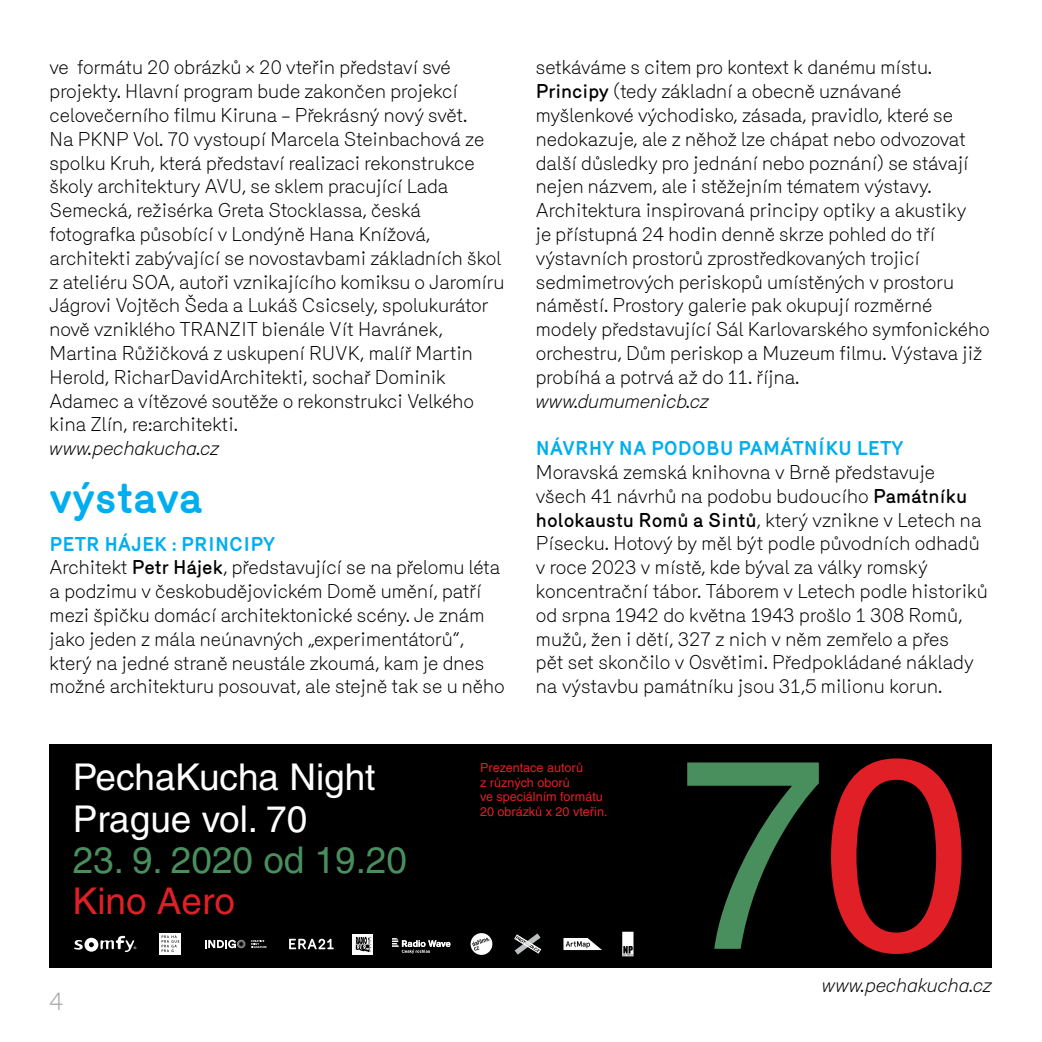
<style>
.page{position:relative;width:1042px;height:1042px;background:#fff}
.page>*{position:absolute;margin:0;border:0;box-sizing:border-box;transform-origin:0 0}
.t1{font:700 43.75px "Mercury";color:#00aeef}
.t2{font:36.93px/41.3px "Helvetica CE";color:#fff}
.t3{font:36.93px "Helvetica CE";color:#498f5e}
.t4{font:36.93px "Helvetica CE";color:#e11f26}
.t5{font:300 24.5px "Mercury";color:#a7a9ac}
.t6{font:300 19.25px/23.8px "Mercury";color:#000}
.t7{font:italic 300 19.25px "Mercury";color:#000}
.t8{font:700 19.25px "Mercury";color:#00aeef}
.t9{font:12.6px/14.7px "Helvetica CE";color:#e11f26}
.s1{font-weight:700;color:#00aeef}
.s2{font-weight:500}
</style>
<div class="page">
<div style="left:50px;top:744px;width:942px;height:223px;background:#000"></div>
<svg style="left:687px;top:762px;width:132px;height:187px"></svg>
<svg style="left:831px;top:758px;width:130px;height:196px"></svg>
<svg style="left:289px;top:939px;width:45px;height:10px"></svg>
<svg style="left:160px;top:933px;width:10px;height:21px"></svg>
<div style="left:170px;top:933px;width:11px;height:21px;background:#fff"></div>
<svg style="left:162px;top:935px;width:17px;height:17px"></svg>
<svg style="left:251px;top:940px;width:15px;height:8px"></svg>
<svg style="left:205px;top:940px;width:40px;height:8px"></svg>
<svg style="left:74px;top:936px;width:62px;height:16px"></svg>
<svg style="left:514px;top:933px;width:27px;height:21px"></svg>
<svg style="left:470px;top:933px;width:22px;height:22px"></svg>
<svg style="left:472px;top:937px;width:18px;height:14px"></svg>
<svg style="left:392px;top:938px;width:58px;height:15px"></svg>
<svg style="left:353px;top:934px;width:20px;height:20px"></svg>
<svg style="left:356px;top:936px;width:15px;height:16px"></svg>
<svg style="left:563px;top:938px;width:39px;height:12px"></svg>
<svg style="left:622px;top:931px;width:11px;height:25px"></svg>
<p class="t6" style="left:50px;top:56px;width:456px">ve formátu 20 obrázků × 20 vteřin představí své projekty. Hlavní program bude zakončen projekcí celovečerního filmu Kiruna – Překrásný nový svět.<br>Na PKNP Vol. 70 vystoupí Marcela Steinbachová ze spolku Kruh, která představí realizaci rekonstrukce školy architektury AVU, se sklem pracující Lada Semecká, režisérka Greta Stocklassa, česká fotografka působící v Londýně Hana Knížová, architekti zabývající se novostavbami základních škol z ateliéru SOA, autoři vznikajícího komiksu o Jaromíru Jágrovi Vojtěch Šeda a Lukáš Csicsely, spolukurátor nově vzniklého TRANZIT bienále Vít Havránek, Martina Růžičková z uskupení RUVK, malíř Martin Herold, RicharDavidArchitekti, sochař Dominik Adamec a vítězové soutěže o rekonstrukci Velkého kina Zlín, re:architekti.</p>
<p class="t7" style="left:50px;top:437px;width:172px">www.pechakucha.cz</p>
<h1 class="t1" style="left:50px;top:472px;width:155px">VÝSTAVA</h1>
<p class="t6" style="left:50px;top:532px;width:457px"><span class="s1">PETR HÁJEK : PRINCIPY<br></span>Architekt <span class="s2">Petr Hájek</span>, představující se na přelomu léta a podzimu v českobudějovickém Domě umění, patří mezi špičku domácí architektonické scény. Je znám jako jeden z mála neúnavných „experimentátorů“, který na jedné straně neustále zkoumá, kam je dnes možné architekturu posouvat, ale stejně tak se u něho</p>
<p class="t6" style="left:536px;top:56px;width:455px">setkáváme s citem pro kontext k danému místu.<br><span class="s2">Principy</span> (tedy základní a obecně uznávané myšlenkové východisko, zásada, pravidlo, které se nedokazuje, ale z něhož lze chápat nebo odvozovat další důsledky pro jednání nebo poznání) se stávají nejen názvem, ale i stěžejním tématem výstavy.<br>Architektura inspirovaná principy optiky a akustiky<br>je přístupná 24 hodin denně skrze pohled do tří výstavních prostorů zprostředkovaných trojicí sedmimetrových periskopů umístěných v prostoru náměstí. Prostory galerie pak okupují rozměrné modely představující Sál Karlovarského symfonického orchestru, Dům periskop a Muzeum filmu. Výstava již probíhá a potrvá až do 11. října.</p>
<p class="t7" style="left:536px;top:390px;width:175px">www.dumumenicb.cz</p>
<p class="t8" style="left:536px;top:437px;width:369px">NÁVRHY NA PODOB U PAMÁTNÍKU LETY</p>
<p class="t6" style="left:536px;top:460px;width:453px">Moravská zemská knihovna v Brně představuje všech 41 návrhů na podobu budoucího <span class="s2">Památníku holokaustu Romů a Sintů</span>, který vznikne v Letech na Písecku. Hotový by měl být podle původních odhadů v roce 2023 v místě, kde býval za války romský koncentrační tábor. Táborem v Letech podle historiků od srpna 1942 do května 1943 prošlo 1 308 Romů, mužů, žen i dětí, 327 z nich v něm zemřelo a přes<br>pět set skončilo v Osvětimi. Předpokládané náklady na výstavbu památníku jsou 31,5 milionu korun.</p>
<h2 class="t2" style="left:73px;top:756px;width:304px">PechaKucha Night<br>Prague vol. 70</h2>
<h2 class="t3" style="left:73px;top:838px;width:336px">23. 9. 2020 od 19.20</h2>
<h2 class="t4" style="left:73px;top:879px;width:164px">Kino Aero</h2>
<p class="t5" style="left:50px;top:987px;width:15px">4</p>
<p class="t9" style="left:480px;top:760px;width:129px">Prezentace autorů<br>z různých oborů<br>ve speciálním formátu<br>20 obrázků x 20 vteřin.</p>
<p class="t7" style="left:822px;top:974px;width:172px">www.pechakucha.cz</p>
</div>
